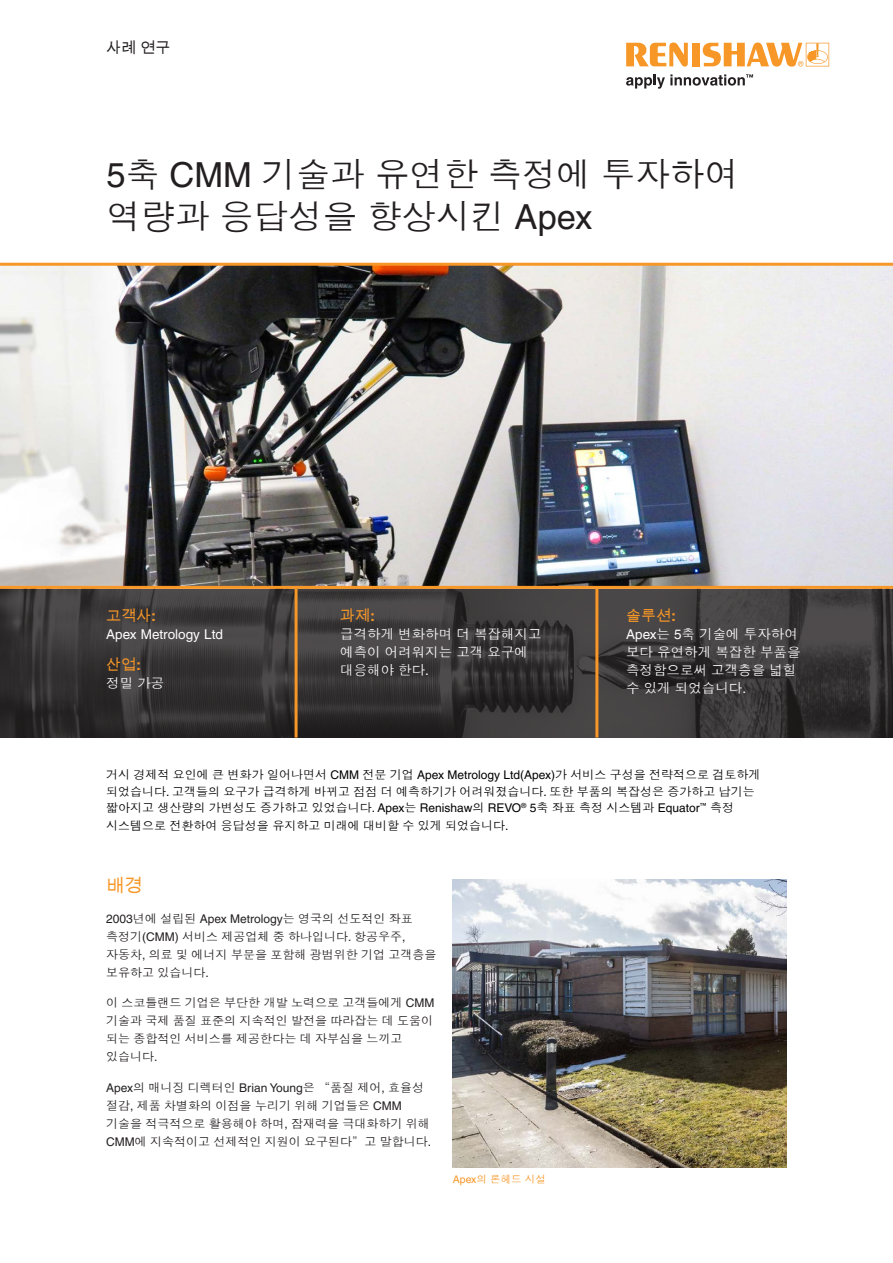
<style>
.page{position:relative;width:893px;height:1263px;background:#fff}
.page>*{position:absolute;margin:0;border:0;box-sizing:border-box;transform-origin:0 0}
.Case_study__Title_24{font:34.5px/42px "Dotum Che";color:#231f20}
.Main_body_heading_te{font:18px "Arial Unicode MS";color:#f79727}
.Industry_box__Headin{font:15px "Arial Unicode MS";color:#f79727}
.Case_study__Front_pa{font:15px "Arial Unicode MS";color:#231f20}
.Industry_box__Main_t{font:15px "Arial Unicode MS";color:#f79727}
.Industry_box__Main_t-2{font:13.5px/18px "Dotum Che";color:#fff}
.Industry_box__Main_t-3{font:13.5px "Helvetica LT Pro";color:#fff}
.Main_body_heading_te-2{font:12px/18px "Dotum Che";color:#231f20}
.Main_body_heading_te-3{font:12px/16.5px "Dotum Che";color:#000001}
.Caption_text_7pt{font:10.5px "Dotum Che";color:#f79727}
.s1{font-family:"Helvetica LT Pro"}
.s2{font-family:"Helvetica LT Pro";font-weight:700}
</style>
<div class="page">
<svg style="left:0;top:589px;width:893px;height:148px;background:#3b3738"></svg>
<hr style="left:295px;top:589px;width:3px;height:148px;background:#f79727">
<hr style="left:595px;top:589px;width:3px;height:148px;background:#f79727">
<svg style="left:626px;top:43px;width:62px;height:24px"></svg>
<div style="left:692px;top:43px;width:8px;height:23px;background:#f79727"></div>
<svg style="left:703px;top:43px;width:126px;height:24px"></svg>
<svg style="left:626px;top:74px;width:127px;height:15px"></svg>
<img style="left:453px;top:879px;width:334px;height:288px">
<img style="left:0;top:263px;width:893px;height:326px">
<p class="Case_study__Front_pa" style="left:106px;top:37px;width:66px">사례 연구</p>
<p class="Case_study__Title_24" style="left:106px;top:153px;width:634px"><span class="s1">5</span>축 <span class="s1">CMM</span> 기술과 유연한 측정에 투자하여 역량과 응답성을 향상시킨 <span class="s1">Apex</span></p>
<p class="Industry_box__Headin" style="left:106px;top:605px;width:51px">고객사<span class="s2">:</span></p>
<p class="Industry_box__Main_t-3" style="left:106px;top:626px;width:118px">Apex Metrology Ltd</p>
<p class="Industry_box__Main_t" style="left:106px;top:653px;width:36px">산업<span class="s2">:</span></p>
<p class="Industry_box__Main_t-2" style="left:106px;top:674px;width:60px">정밀 가공</p>
<p class="Industry_box__Headin" style="left:340px;top:605px;width:36px">과제<span class="s2">:</span></p>
<p class="Industry_box__Main_t-2" style="left:340px;top:625px;width:203px">급격하게 변화하며 더 복잡해지고 예측이 어려워지는 고객 요구에 대응해야 한다<span class="s1">.</span></p>
<p class="Industry_box__Headin" style="left:626px;top:605px;width:51px">솔루션<span class="s2">:</span></p>
<p class="Industry_box__Main_t-2" style="left:626px;top:625px;width:176px"><span class="s1">Apex</span>는 <span class="s1">5</span>축 기술에 투자하여 보다 유연하게 복잡한 부품을 측정함으로써 고객층을 넓힐 수 있게 되었습니다<span class="s1">.</span></p>
<p class="Main_body_heading_te-3" style="left:106px;top:767px;width:656px">거시 경제적 요인에 큰 변화가 일어나면서 <span class="s1">CMM</span> 전문 기업 <span class="s1">Apex Metrology Ltd(Apex)</span>가 서비스 구성을 전략적으로 검토하게 되었습니다<span class="s1">.</span> 고객들의 요구가 급격하게 바뀌고 점점 더 예측하기가 어려워졌습니다<span class="s1">.</span> 또한 부품의 복잡성은 증가하고 납기는 짧아지고 생산량의 가변성도 증가하고 있었습니다<span class="s1">. Apex</span>는 <span class="s1">Renishaw</span>의 <span class="s1">REVO</span><sup>®</sup> <span class="s1">5</span>축 좌표 측정 시스템과 <span class="s1">Equator</span><sup>™</sup> 측정</p>
<p class="Main_body_heading_te-3" style="left:106px;top:818px;width:404px">시스템으로 전환하여 응답성을 유지하고 미래에 대비할 수 있게 되었습니다<span class="s1">.</span></p>
<p class="Main_body_heading_te" style="left:106px;top:872px;width:37px">배경</p>
<p class="Main_body_heading_te-2" style="left:106px;top:909px;width:332px"><span class="s1">2003</span>년에 설립된 <span class="s1">Apex Metrology</span>는 영국의 선도적인 좌표 측정기<span class="s1">(CMM)</span> 서비스 제공업체 중 하나입니다<span class="s1">.</span> 항공우주<span class="s1">, </span>자동차<span class="s1">,</span> 의료 및 에너지 부문을 포함해 광범위한 기업 고객층을 보유하고 있습니다<span class="s1">.</span></p>
<p class="Main_body_heading_te-2" style="left:106px;top:994px;width:330px">이 스코틀랜드 기업은 부단한 개발 노력으로 고객들에게 <span class="s1">CMM </span>기술과 국제 품질 표준의 지속적인 발전을 따라잡는 데 도움이 되는 종합적인 서비스를 제공한다는 데 자부심을 느끼고 있습니다<span class="s1">.</span></p>
<p class="Main_body_heading_te-2" style="left:106px;top:1079px;width:326px"><span class="s1">Apex</span>의 매니징 디렉터인 <span class="s1">Brian Young</span>은 “품질 제어<span class="s1">,</span> 효율성 절감<span class="s1">,</span> 제품 차별화의 이점을 누리기 위해 기업들은 <span class="s1">CMM </span>기술을 적극적으로 활용해야 하며<span class="s1">,</span> 잠재력을 극대화하기 위해<br><span class="s1">CMM</span>에 지속적이고 선제적인 지원이 요구된다”고 말합니다<span class="s1">.</span></p>
<p class="Caption_text_7pt" style="left:453px;top:1174px;width:95px"><span class="s1">Apex</span>의 론헤드 시설</p>
</div>
